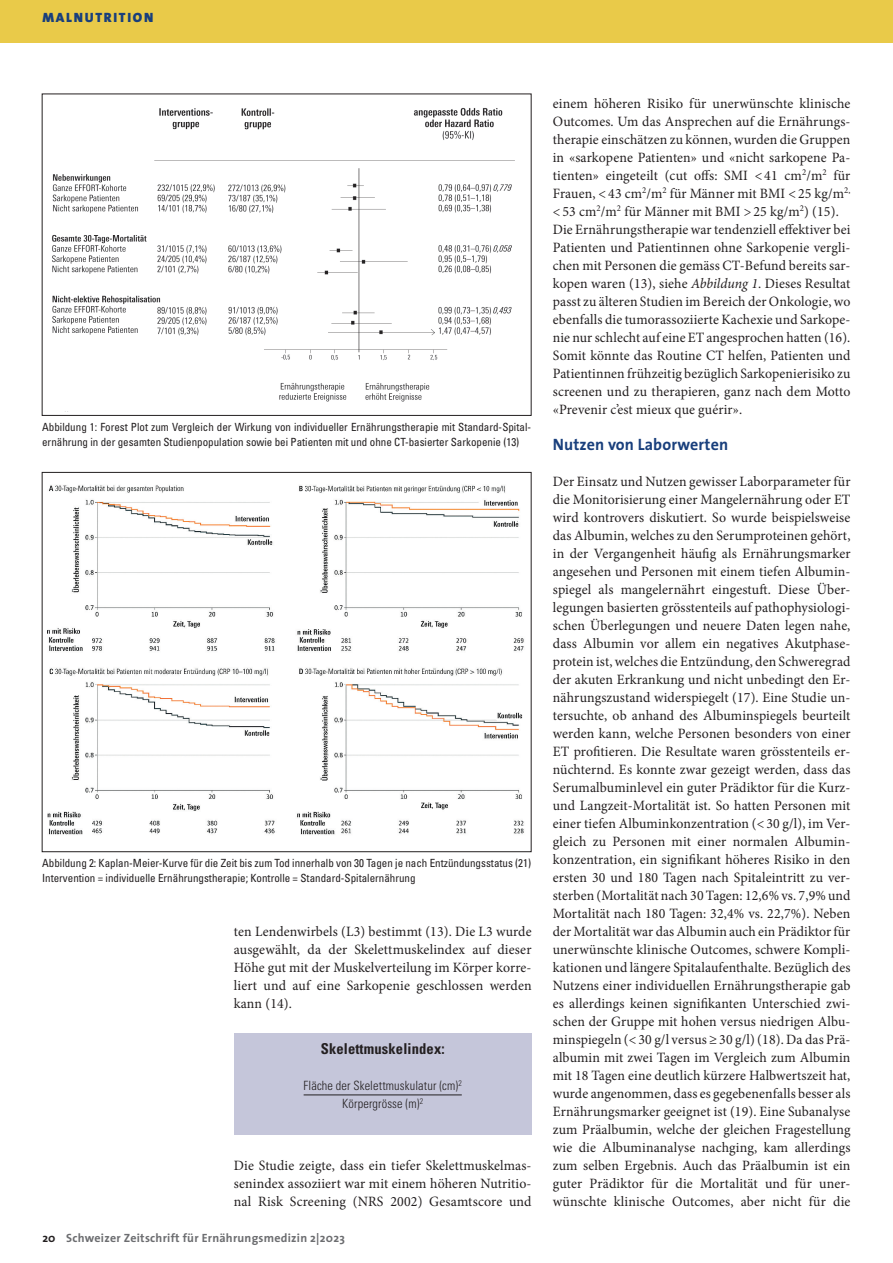
<style>
.page{position:relative;width:893px;height:1263px;background:#fff}
.page>*{position:absolute;margin:0;border:0;box-sizing:border-box;transform-origin:0 0}
.t1{font:700 16.5px "The Sans";letter-spacing:.01em;color:#193f7c}
.t2{font:700 condensed 15px "Univers";letter-spacing:.01em;color:#231f20}
.t3{font:14.25px/18px "Minion Pro";letter-spacing:.01em;color:#231f20;text-align:justify}
.t4{font:900 13.5px "The Sans";letter-spacing:.125em;color:#193f7c}
.t5{font:300 condensed 12.75px/18px "Univers";letter-spacing:.01em;color:#231f20;text-align:center}
.t6{font:700 12px "The Sans";letter-spacing:.02em;color:#6c6d70}
.t7{font:condensed 11.25px/15px "Univers";color:#231f20}
.s1{color:#231f20}
.s2{font-style:italic}
</style>
<div class="page">
<div style="left:0;top:0;width:893px;height:43px;background:#e9ca49"></div>
<div style="left:234px;top:1033px;width:297px;height:101px;background:#c5c6da"></div>
<hr style="left:304px;top:1094px;width:158px;height:1px;background:#231f20">
<img style="left:52px;top:108px;width:463px;height:304px">
<div style="left:42px;top:94px;width:489px;height:322px;border:1px solid #231f20"></div>
<img style="left:47px;top:485px;width:477px;height:350px">
<p class="t4" style="left:43px;top:6px;width:112px">MALNUTRITION</p>
<p class="t7" style="left:42px;top:419px;width:490px">Abbildung 1: Forest Plot zum Vergleich der Wirkung von individueller Ernährungstherapie mit Standard-Spital&shy;ernährung in der gesamten Studienpopulation sowie bei Patienten mit und ohne CT-basierter Sarkopenie (13)</p>
<p class="t7" style="left:42px;top:855px;width:490px">Abbildung 2: Kaplan-Meier-Kurve für die Zeit bis zum Tod innerhalb von 30 Tagen je nach Entzündungsstatus (21)<br>Intervention = individuelle Ernährungstherapie; Kontrolle = Standard-Spitalernährung</p>
<p class="t3" style="left:234px;top:923px;width:299px">ten Lendenwirbels (L3) bestimmt (13). Die L3 wurde ausgewählt, da der Skelettmuskelindex auf dieser Höhe gut mit der Muskelverteilung im Körper korre&shy;liert und auf eine Sarkopenie geschlossen werden kann (14).</p>
<p class="t2" style="left:321px;top:1040px;width:125px">Skelettmuskelindex:</p>
<p class="t5" style="left:304px;top:1077px;width:160px">Fläche der Skelettmuskulatur (cm)<sup>2<br></sup>Körpergrösse (m)<sup>2</sup></p>
<p class="t3" style="left:234px;top:1157px;width:299px">Die Studie zeigte, dass ein tiefer Skelettmuskelmas&shy;senindex assoziiert war mit einem höheren Nutritio&shy;nal Risk Screening (NRS 2002) Gesamtscore und</p>
<p class="t6" style="left:43px;top:1228px;width:304px"><span class="s1">20</span> Schweizer Zeitschrift für Ernährungsmedizin 2|2023</p>
<p class="t3" style="left:553px;top:95px;width:299px;text-align:left">einem höheren Risiko für unerwünschte klinische Outcomes. Um das Ansprechen auf die Ernährungs&shy;therapie einschätzen zu können, wurden die Gruppen in «sarkopene Patienten» und «nicht sarkopene Pa&shy;tienten» eingeteilt (cut offs: SMI &lt; 41 cm<sup>2</sup>/m<sup>2</sup> für Frauen, &lt; 43 cm<sup>2</sup>/m<sup>2</sup> für Männer mit BMI &lt; 25 kg/m<sup>2, </sup>&lt; 53 cm<sup>2</sup>/m<sup>2</sup> für Männer mit BMI &gt; 25 kg/m<sup>2</sup>) (15).<br>Die Ernährungstherapie war tendenziell effektiver bei Patienten und Patientinnen ohne Sarkopenie vergli&shy;chen mit Personen die gemäss CT-Befund bereits sar&shy;kopen waren (13), siehe <span class="s2">Abbildung 1</span>. Dieses Resultat passt zu älteren Studien im Bereich der Onkologie, wo ebenfalls die tumorassoziierte Kachexie und Sarkope&shy;nie nur schlecht auf eine ET angesprochen hatten (16).<br>Somit könnte das Routine CT helfen, Patienten und Patientinnen frühzeitig bezüglich Sarkopenierisiko zu screenen und zu therapieren, ganz nach dem Motto «Prevenir c’est mieux que guérir».</p>
<p class="t1" style="left:553px;top:431px;width:177px">Nutzen von Laborwerten</p>
<p class="t3" style="left:553px;top:473px;width:299px">Der Einsatz und Nutzen gewisser Laborparameter für die Monitorisierung einer Mangelernährung oder ET wird kontrovers diskutiert. So wurde beispielsweise das Albumin, welches zu den Serumproteinen gehört, in der Vergangenheit häufig als Ernährungsmarker angesehen und Personen mit einem tiefen Albumin&shy;spiegel als mangelernährt eingestuft. Diese Über&shy;legungen basierten grösstenteils auf pathophysiologi&shy;schen Überlegungen und neuere Daten legen nahe, dass Albumin vor allem ein negatives Akutphase&shy;protein ist, welches die Entzündung, den Schweregrad der akuten Erkrankung und nicht unbedingt den Er&shy;nährungszustand widerspiegelt (17). Eine Studie un&shy;tersuchte, ob anhand des Albuminspiegels beurteilt werden kann, welche Personen besonders von einer ET profitieren. Die Resultate waren grösstenteils er&shy;nüchternd. Es konnte zwar gezeigt werden, dass das Serumalbuminlevel ein guter Prädiktor für die Kurz&shy;und Langzeit-Mortalität ist. So hatten Personen mit einer tiefen Albuminkonzentration (&lt; 30 g/l), im Ver&shy;gleich zu Personen mit einer normalen Albumin&shy;konzentration, ein signifikant höheres Risiko in den ersten 30 und 180 Tagen nach Spitaleintritt zu ver&shy;sterben (Mortalität nach 30 Tagen: 12,6% vs. 7,9% und Mortalität nach 180 Tagen: 32,4% vs. 22,7%). Neben der Mortalität war das Albumin auch ein Prädiktor für unerwünschte klinische Outcomes, schwere Kompli&shy;kationen und längere Spitalaufenthalte. Bezüglich des Nutzens einer individuellen Ernährungstherapie gab es allerdings keinen signifikanten Unterschied zwi&shy;schen der Gruppe mit hohen versus niedrigen Albu&shy;minspiegeln (&lt; 30 g/l versus ≥ 30 g/l) (18). Da das Prä&shy;albumin mit zwei Tagen im Vergleich zum Albumin mit 18 Tagen eine deutlich kürzere Halbwertszeit hat, wurde angenommen, dass es gegebenenfalls besser als Ernährungsmarker geeignet ist (19). Eine Subanalyse zum Präalbumin, welche der gleichen Fragestellung wie die Albuminanalyse nachging, kam allerdings zum selben Ergebnis. Auch das Präalbumin ist ein guter Prädiktor für die Mortalität und für uner&shy;wünschte klinische Outcomes, aber nicht für die</p>
</div>
